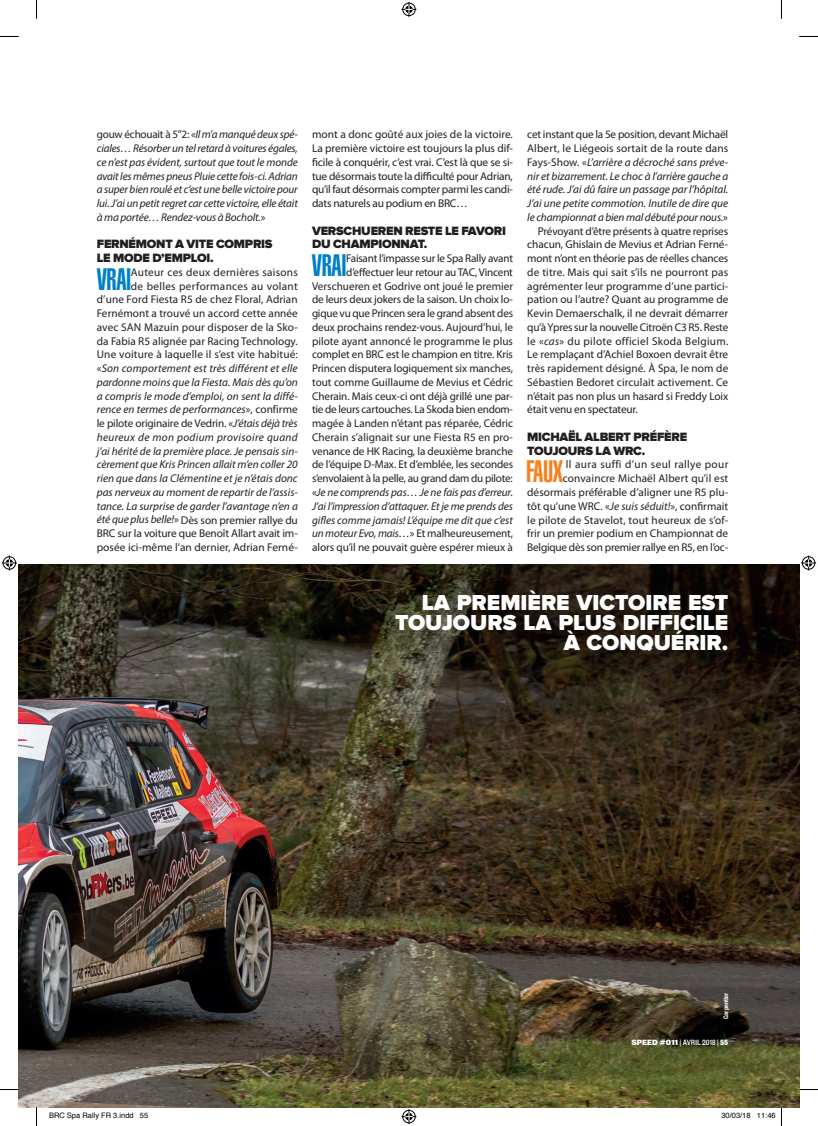
<style>
.page{position:relative;width:818px;height:1126px;background:#fff}
.page>*{position:absolute;margin:0;border:0;box-sizing:border-box;transform-origin:0 0}
.t1{font:900 extra-condensed 30.62px "Helvetica";letter-spacing:-.01em;color:#0080c7}
.t2{font:900 extra-condensed 30.62px "Helvetica";color:#f58220}
.t3{font:900 22.5px/20px "Proxima Nova";color:#fff;text-align:right}
.t4{font:900 12.5px/13.8px "Proxima Nova";letter-spacing:-.02em;color:#231f20}
.t5{font:11.25px/13.8px "Myriad Pro";letter-spacing:-.01em;color:#231f20;text-align:right}
.t6{font:italic 11.25px/13.8px "Myriad Pro";color:#231f20;text-align:justify}
.t7{font:11.25px "Myriad Pro";letter-spacing:.015em;color:#231f20}
.t8{font:11.25px "Myriad Pro";letter-spacing:.01em;color:#231f20}
.t9{font:11.25px "Myriad Pro";letter-spacing:.025em;color:#231f20}
.t10{font:7.5px "Helvetica";color:#000}
.t11{font:6.88px "Bureau Grot";letter-spacing:-.01em;color:#fff}
.t12{font:700 condensed 6.25px "Helvetica Neue";color:#fff}
.s1{font-style:normal}
.s2{font-style:italic}
.s3{color:#fff}
.s4{font-weight:900}
.s5{font-weight:700}
</style>
<div class="page">
<img style="left:19px;top:564px;width:779px;height:543px">
<svg style="left:0;top:36px;width:19px;height:1px"></svg>
<svg style="left:799px;top:36px;width:18px;height:1px"></svg>
<svg style="left:0;top:1088px;width:19px;height:2px"></svg>
<svg style="left:798px;top:1088px;width:19px;height:2px"></svg>
<svg style="left:36px;top:0;width:1px;height:19px"></svg>
<svg style="left:36px;top:1107px;width:1px;height:18px"></svg>
<svg style="left:401px;top:2px;width:15px;height:15px"></svg>
<svg style="left:401px;top:1109px;width:15px;height:14px"></svg>
<svg style="left:2px;top:555px;width:15px;height:15px"></svg>
<svg style="left:801px;top:555px;width:14px;height:15px"></svg>
<svg style="left:756px;top:1107px;width:25px;height:1px"></svg>
<p class="t6" style="left:97px;top:127px;width:202px"><span class="s1">gouw échouait à 5’’2: «</span>Il m’a manqué deux spé&shy;ciales… Résorber un tel retard à voitures égales, ce n’est pas évident, surtout que tout le monde avait les mêmes pneus Pluie cette fois-ci. Adrian a super bien roulé et c’est une belle victoire pour lui. J’ai un petit regret car cette victoire, elle était à ma portée… Rendez-vous à Bocholt.<span class="s1">»</span></p>
<p class="t4" style="left:97px;top:238px;width:177px">FERNÉMONT A VITE COMPRIS<br>LE MODE D’EMPLOI.</p>
<h1 class="t1" style="left:97px;top:261px;width:36px">VRAI</h1>
<p class="t6" style="left:97px;top:265px;width:202px;text-align:right"><span class="s1">Auteur ces deux dernières saisons<br>de belles performances au volant<br>d’une Ford Fiesta R5 de chez Floral, Adrian Fernémont a trouvé un accord cette année avec SAN Mazuin pour disposer de la Sko&shy;da Fabia R5 alignée par Racing Technology.<br>Une voiture à laquelle il s’est vite habitué: «</span>Son comportement est très différent et elle pardonne moins que la Fiesta. Mais dès qu’on a compris le mode d’emploi, on sent la diffé&shy;rence en termes de performances<span class="s1">», confirme le pilote originaire de Vedrin. «</span>J’étais déjà très heureux de mon podium provisoire quand j’ai hérité de la première place. Je pensais sin&shy;cèrement que Kris Princen allait m’en coller 20 rien que dans la Clémentine et je n’étais donc pas nerveux au moment de repartir de l’assis&shy;tance. La surprise de garder l’avantage n’en a été que plus belle!<span class="s1">» Dès son premier rallye du BRC sur la voiture que Benoît Allart avait im&shy;posée ici-même l’an dernier, Adrian Ferné-</span></p>
<p class="t5" style="left:312px;top:127px;width:202px;text-align:justify">mont a donc goûté aux joies de la victoire.<br>La première victoire est toujours la plus dif&shy;ficile à conquérir, c’est vrai. C’est là que se si&shy;tue désormais toute la difficulté pour Adrian, qu’il faut désormais compter parmi les candi&shy;dats naturels au podium en BRC…</p>
<p class="t4" style="left:312px;top:224px;width:195px">VERSCHUEREN RESTE LE FAVORI<br>DU CHAMPIONNAT.</p>
<h1 class="t1" style="left:312px;top:247px;width:36px">VRAI</h1>
<p class="t5" style="left:312px;top:251px;width:202px">Faisant l’impasse sur le Spa Rally avant d’effectuer leur retour au TAC, Vincent Verschueren et Godrive ont joué le premier de leurs deux jokers de la saison. Un choix lo&shy;gique vu que Princen sera le grand absent des deux prochains rendez-vous. Aujourd’hui, le pilote ayant annoncé le programme le plus complet en BRC est le champion en titre. Kris Princen disputera logiquement six manches, tout comme Guillaume de Mevius et Cédric Cherain. Mais ceux-ci ont déjà grillé une par&shy;tie de leurs cartouches. La Skoda bien endom&shy;magée à Landen n’étant pas réparée, Cédric Cherain s’alignait sur une Fiesta R5 en pro&shy;venance de HK Racing, la deuxième branche de l’équipe D-Max. Et d’emblée, les secondes s’envolaient à la pelle, au grand dam du pilote: «<span class="s2">Je ne comprends pas… Je ne fais pas d’erreur.<br>J’ai l’impression d’attaquer. Et je me prends des gifles comme jamais! L’équipe me dit que c’est un moteur Evo, mais…</span>» Et malheureusement, alors qu’il ne pouvait guère espérer mieux à</p>
<p class="t5" style="left:527px;top:127px;width:202px">cet instant que la 5e position, devant Michaël</p>
<p class="t7" style="left:527px;top:141px;width:202px">Albert, le Liégeois sortait de la route dans</p>
<p class="t6" style="left:527px;top:155px;width:202px"><span class="s1">Fays-Show. «</span>L’arrière a décroché sans préve-</p>
<p class="t6" style="left:527px;top:169px;width:202px">nir et bizarrement. Le choc à l’arrière gauche a</p>
<p class="t6" style="left:527px;top:182px;width:202px">été rude. J’ai dû faire un passage par l’hôpital.</p>
<p class="t6" style="left:527px;top:196px;width:202px">J’ai une petite commotion. Inutile de dire que</p>
<p class="t6" style="left:527px;top:210px;width:202px">le championnat a bien mal débuté pour nous.<span class="s1">»</span></p>
<p class="t5" style="left:537px;top:224px;width:192px">Prévoyant d’être présents à quatre reprises</p>
<p class="t5" style="left:527px;top:237px;width:202px">chacun, Ghislain de Mevius et Adrian Ferné-</p>
<p class="t5" style="left:527px;top:251px;width:202px">mont n’ont en théorie pas de réelles chances</p>
<p class="t7" style="left:527px;top:265px;width:202px">de titre. Mais qui sait s’ils ne pourront pas</p>
<p class="t5" style="left:527px;top:279px;width:202px">agrémenter leur programme d’une partici-</p>
<p class="t5" style="left:527px;top:292px;width:202px">pation ou l’autre? Quant au programme de</p>
<p class="t5" style="left:527px;top:306px;width:202px">Kevin Demaerschalk, il ne devrait démarrer</p>
<p class="t5" style="left:527px;top:320px;width:202px">qu’à Ypres sur la nouvelle Citroën C3 R5. Reste</p>
<p class="t9" style="left:527px;top:334px;width:202px">le «<span class="s2">cas</span>» du pilote officiel Skoda Belgium.</p>
<p class="t5" style="left:527px;top:347px;width:202px">Le remplaçant d’Achiel Boxoen devrait être</p>
<p class="t5" style="left:527px;top:361px;width:202px">très rapidement désigné. À Spa, le nom de</p>
<p class="t8" style="left:527px;top:375px;width:202px">Sébastien Bedoret circulait activement. Ce</p>
<p class="t5" style="left:527px;top:389px;width:202px">n’était pas non plus un hasard si Freddy Loix</p>
<p class="t5" style="left:527px;top:402px;width:112px">était venu en spectateur.</p>
<p class="t4" style="left:527px;top:430px;width:161px">MICHAËL ALBERT PRÉFÈRE<br>TOUJOURS LA WRC.</p>
<h1 class="t2" style="left:526px;top:454px;width:38px">FAUX</h1>
<p class="t5" style="left:527px;top:457px;width:202px"><span class="s3">I</span>ll aura suffi d’un seul rallye pour convaincre Michaël Albert qu’il est désormais préférable d’aligner une R5 plu&shy;tôt qu’une WRC. «<span class="s2">Je suis séduit!</span>», confirmait le pilote de Stavelot, tout heureux de s’of&shy;frir un premier podium en Championnat de Belgique dès son premier rallye en R5, en l’oc-</p>
<h2 class="t3" style="left:395px;top:593px;width:334px">LA PREMIÈRE VICTOIRE EST<br>TOUJOURS LA PLUS DIFFICILE<br>À CONQUÉRIR.</h2>
<p class="t12" style="left:721px;top:1018px;width:27px;rotate:-90deg">Carpentier</p>
<p class="t11" style="left:631px;top:1038px;width:98px"><span class="s4">SPEED #011</span> | AVRIL 2018 | <span class="s5">55</span></p>
<p class="t10" style="left:49px;top:1109px;width:101px">BRC Spa Rally FR 3.indd 55</p>
<p class="t10" style="left:721px;top:1109px;width:56px">30/03/18 11:46</p>
</div>
